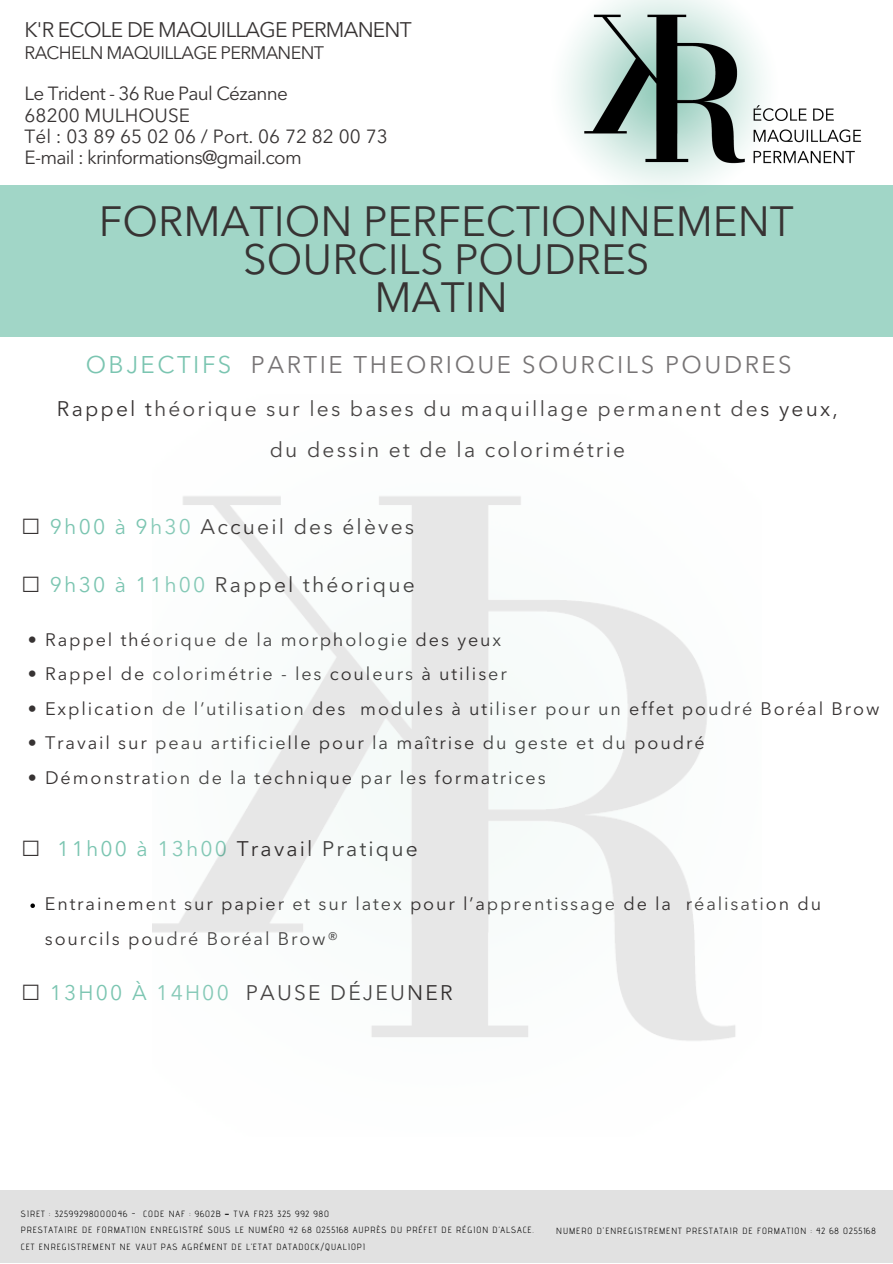
<style>
.page{position:relative;width:893px;height:1264px;background:#fff}
.page>*{position:absolute;margin:0;border:0;box-sizing:border-box;transform-origin:0 0}
.t1{font:42px "Avenir Next LT Pro";color:#373333}
.t2{font:24px "Avenir Next LT Pro";letter-spacing:.105em;color:#777475}
.t3{font:21px "Avenir Next LT Pro";letter-spacing:.105em;color:#373333}
.t4{font:21px "Avenir Next LT Pro";letter-spacing:-.035em;color:#373333}
.t5{font:18.9px "Avenir Next LT Pro";letter-spacing:-.035em;color:#373333}
.t6{font:18.9px "Avenir Next LT Pro";letter-spacing:.005em;color:#373333}
.t7{font:18px/34.5px "Avenir Next LT Pro";letter-spacing:.105em;color:#373333}
.t8{font:18px "Avenir Next LT Pro";letter-spacing:-.035em;color:#373333}
.t9{font:9px "Advent Pro";letter-spacing:.105em;color:#000}
.s1{color:#7bc5b1}
.s2{font-family:"DejaVu Sans"}
.s3{font-family:"Noto Sans Gurmukhi";font-weight:700}
</style>
<div class="page">
<div style="left:0;top:1190px;width:892px;height:72px;background:#e1e1e1"></div>
<img style="left:564px;top:0;width:298px;height:185px">
<div style="left:0;top:185px;width:892px;height:151px;background:#a1d6c7"></div>
<svg style="left:30px;top:903px;width:5px;height:5px"></svg>
<img style="left:152px;top:496px;width:583px;height:545px">
<p class="t4" style="left:25px;top:21px;width:388px">K'R ECOLE DE MAQUILLAGE PERMANENT</p>
<p class="t8" style="left:25px;top:45px;width:301px">RACHELN MAQUILLAGE PERMANENT</p>
<p class="t5" style="left:25px;top:86px;width:265px">Le Trident - 36 Rue Paul Cézanne</p>
<p class="t6" style="left:25px;top:107px;width:167px">68200 MULHOUSE</p>
<p class="t6" style="left:25px;top:129px;width:364px">Tél : 03 89 65 02 06 / Port. 06 72 82 00 73</p>
<p class="t5" style="left:25px;top:150px;width:279px">E-mail : krinformations@gmail.com</p>
<p class="t1" style="left:99px;top:204px;width:696px">FORMATION PERFECTIONNEMENT</p>
<p class="t1" style="left:243px;top:242px;width:408px">SOURCILS POUDRES</p>
<p class="t1" style="left:374px;top:280px;width:135px">MATIN</p>
<p class="t2" style="left:86px;top:355px;width:707px"><span class="s1">OBJECTIFS</span> PARTIE THEORIQUE SOURCILS POUDRES</p>
<p class="t3" style="left:57px;top:400px;width:782px">Rappel théorique sur les bases du maquillage permanent des yeux,</p>
<p class="t3" style="left:269px;top:441px;width:357px">du dessin et de la colorimétrie</p>
<p class="t3" style="left:21px;top:518px;width:394px"><span class="s2">☐</span> <span class="s1">9h00 à 9h30</span> Accueil des élèves</p>
<p class="t3" style="left:21px;top:575px;width:395px"><span class="s2">☐</span> <span class="s1">9h30 à 11h00</span> Rappel théorique</p>
<p class="t7" style="left:28px;top:623px;width:475px">• Rappel théorique de la morphologie des yeux</p>
<p class="t7" style="left:28px;top:658px;width:480px">• Rappel de colorimétrie - les couleurs à utiliser</p>
<p class="t7" style="left:28px;top:692px;width:853px">• Explication de l’utilisation des modules à utiliser pour un effet poudré Boréal Brow</p>
<p class="t7" style="left:28px;top:727px;width:678px">• Travail sur peau artificielle pour la maîtrise du geste et du poudré</p>
<p class="t7" style="left:28px;top:761px;width:519px">• Démonstration de la technique par les formatrices</p>
<p class="t3" style="left:21px;top:840px;width:398px"><span class="s2">☐</span> <span class="s1">11h00 à 13h00</span> Travail Pratique</p>
<p class="t7" style="left:45px;top:888px;width:777px">Entrainement sur papier et sur latex pour l’apprentissage de la réalisation du sourcils poudré Boréal Brow®</p>
<p class="t3" style="left:21px;top:984px;width:432px"><span class="s2">☐</span> <span class="s1">13H00 À 14H00</span> PAUSE DÉJEUNER</p>
<p class="t9" style="left:21px;top:1207px;width:309px">SIRET : 32599298000046 - CODE NAF : 9602B <span class="s3">–</span> TVA FR23 325 992 980</p>
<p class="t9" style="left:21px;top:1224px;width:514px">PRESTATAIRE DE FORMATION ENREGISTRÉ SOUS LE NUMÉRO 42 68 0255168 AUPRÈS DU PRÉFET DE RÉGION D’ALSACE.</p>
<p class="t9" style="left:21px;top:1241px;width:345px">CET ENREGISTREMENT NE VAUT PAS AGRÉMENT DE L’ETAT DATADOCK/QUALIOPI</p>
<p class="t9" style="left:556px;top:1225px;width:321px">NUMERO D'ENREGISTREMENT PRESTATAIR DE FORMATION : 42 68 0255168</p>
</div>
